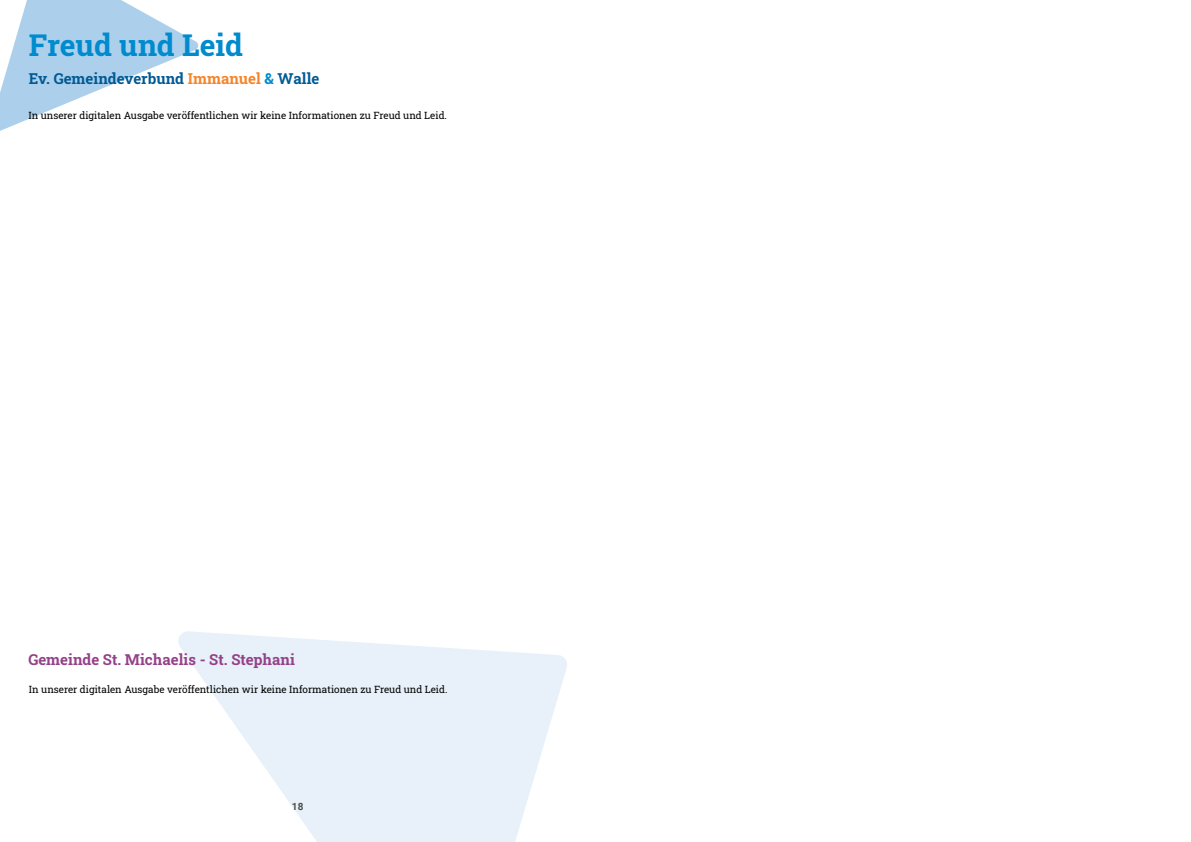
<style>
.page{position:relative;width:1191px;height:842px;background:#fff}
.page>*{position:absolute;margin:0;border:0;box-sizing:border-box;transform-origin:0 0}
.t1{font:700 30px "Roboto Slab";color:#008bce}
.t2{font:700 15px "Roboto Slab";color:#944189}
.t3{font:700 15px "Roboto Slab";color:#015a94}
.t4{font:10px "Roboto Slab";color:#000100}
.t5{font:700 10px "Roboto";color:#4a4f4d}
.s1{color:#f58529}
.s2{color:#008bce}
</style>
<div class="page">
<svg style="left:0;top:0;width:198px;height:131px"></svg>
<svg style="left:178px;top:631px;width:389px;height:211px;fill:#e8f1f9"></svg>
<h1 class="t1" style="left:29px;top:25px;width:215px">Freud und Leid</h1>
<h2 class="t3" style="left:29px;top:68px;width:292px">Ev. Gemeindeverbund <span class="s1">Immanuel</span> <span class="s2">&amp;</span> Walle</h2>
<p class="t4" style="left:28px;top:109px;width:420px">In unserer digitalen Ausgabe veröffentlichen wir keine Informationen zu Freud und Leid.</p>
<h2 class="t2" style="left:28px;top:649px;width:268px">Gemeinde St. Michaelis - St. Stephani</h2>
<p class="t4" style="left:29px;top:683px;width:420px">In unserer digitalen Ausgabe veröffentlichen wir keine Informationen zu Freud und Leid.</p>
<p class="t5" style="left:292px;top:802px;width:13px">18</p>
</div>
